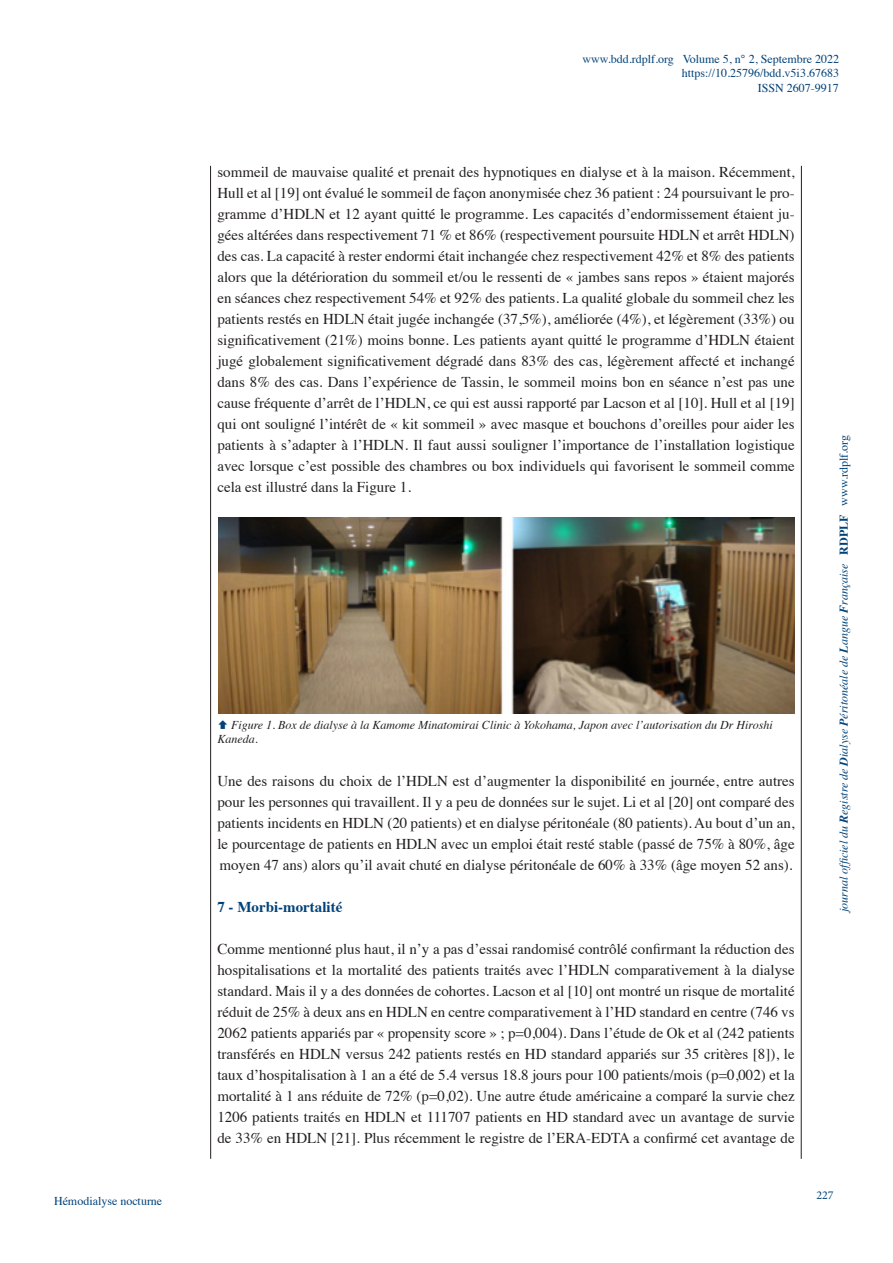
<style>
.page{position:relative;width:893px;height:1263px;background:#fff}
.page>*{position:absolute;margin:0;border:0;box-sizing:border-box;transform-origin:0 0}
.t1{font:15px/21px "Times";color:#231f20;text-align:justify}
.t2{font:700 15px "Times";color:#004279}
.t3{font:12px "Times";color:#004279}
.t4{font:italic 12px/14.4px "Times";color:#231f20}
.t5{font:italic 12px "Times";color:#004279}
.t6{font:12px "Minion Pro";color:#004279}
.s1{font-weight:700}
.s2{font-weight:700;font-style:normal}
.s3{font-style:normal}
</style>
<div class="page">
<hr style="left:210px;top:166px;width:1px;height:993px;background:#231f20">
<hr style="left:801px;top:166px;width:1px;height:993px;background:#231f20">
<img style="left:218px;top:517px;width:577px;height:197px">
<p class="t3" style="left:54px;top:1189px;width:110px">Hémodialyse nocturne</p>
<p class="t3" style="left:583px;top:48px;width:258px">www.bdd.rdplf.org Volume 5, n° 2, Septembre 2022</p>
<p class="t3" style="left:682px;top:62px;width:159px">https://10.25796/bdd.v5i3.67683</p>
<p class="t3" style="left:758px;top:77px;width:82px">ISSN 2607-9917</p>
<p class="t1" style="left:217px;top:160px;width:579px">sommeil de mauvaise qualité et prenait des hypnotiques en dialyse et à la maison. Récemment, Hull et al [19] ont évalué le sommeil de façon anonymisée chez 36 patient : 24 poursuivant le pro&shy;gramme d’HDLN et 12 ayant quitté le programme. Les capacités d’endormissement étaient ju&shy;gées altérées dans respectivement 71 % et 86% (respectivement poursuite HDLN et arrêt HDLN) des cas. La capacité à rester endormi était inchangée chez respectivement 42% et 8% des patients alors que la détérioration du sommeil et/ou le ressenti de « jambes sans repos » étaient majorés en séances chez respectivement 54% et 92% des patients. La qualité globale du sommeil chez les patients restés en HDLN était jugée inchangée (37,5%), améliorée (4%), et légèrement (33%) ou significativement (21%) moins bonne. Les patients ayant quitté le programme d’HDLN étaient jugé globalement significativement dégradé dans 83% des cas, légèrement affecté et inchangé dans 8% des cas. Dans l’expérience de Tassin, le sommeil moins bon en séance n’est pas une cause fréquente d’arrêt de l’HDLN, ce qui est aussi rapporté par Lacson et al [10]. Hull et al [19] qui ont souligné l’intérêt de « kit sommeil » avec masque et bouchons d’oreilles pour aider les patients à s’adapter à l’HDLN. Il faut aussi souligner l’importance de l’installation logistique avec lorsque c’est possible des chambres ou box individuels qui favorisent le sommeil comme cela est illustré dans la Figure 1.</p>
<p class="t4" style="left:217px;top:717px;width:557px;text-indent:14px">Figure 1. Box de dialyse à la Kamome Minatomirai Clinic à Yokohama, Japon avec l’autorisation du Dr Hiroshi<br>Kaneda.</p>
<p class="t1" style="left:217px;top:769px;width:579px">Une des raisons du choix de l’HDLN est d’augmenter la disponibilité en journée, entre autres pour les personnes qui travaillent. Il y a peu de données sur le sujet. Li et al [20] ont comparé des patients incidents en HDLN (20 patients) et en dialyse péritonéale (80 patients). Au bout d’un an, le pourcentage de patients en HDLN avec un emploi était resté stable (passé de 75% à 80%, âge moyen 47 ans) alors qu’il avait chuté en dialyse péritonéale de 60% à 33% (âge moyen 52 ans).</p>
<p class="t2" style="left:217px;top:893px;width:126px">7 - Morbi-mortalité</p>
<p class="t1" style="left:217px;top:937px;width:579px">Comme mentionné plus haut, il n’y a pas d’essai randomisé contrôlé confirmant la réduction des hospitalisations et la mortalité des patients traités avec l’HDLN comparativement à la dialyse standard. Mais il y a des données de cohortes. Lacson et al [10] ont montré un risque de mortalité réduit de 25% à deux ans en HDLN en centre comparativement à l’HD standard en centre (746 vs 2062 patients appariés par « propensity score » ; p=0,004). Dans l’étude de Ok et al (242 patients transférés en HDLN versus 242 patients restés en HD standard appariés sur 35 critères [8]), le taux d’hospitalisation à 1 an a été de 5.4 versus 18.8 jours pour 100 patients/mois (p=0,002) et la mortalité à 1 ans réduite de 72% (p=0,02). Une autre étude américaine a comparé la survie chez 1206 patients traités en HDLN et 111707 patients en HD standard avec un avantage de survie de 33% en HDLN [21]. Plus récemment le registre de l’ERA-EDTA a confirmé cet avantage de</p>
<p class="t5" style="left:833px;top:912px;width:478px;rotate:-90deg">journal officiel du <span class="s1">R</span>egistre de <span class="s1">D</span>ialyse <span class="s1">P</span>éritonéale de <span class="s1">L</span>angue <span class="s1">F</span>rançaise <span class="s2">RDPLF</span> <span class="s3">www.rdplf.org</span></p>
<p class="t6" style="left:816px;top:1187px;width:19px">227</p>
</div>
